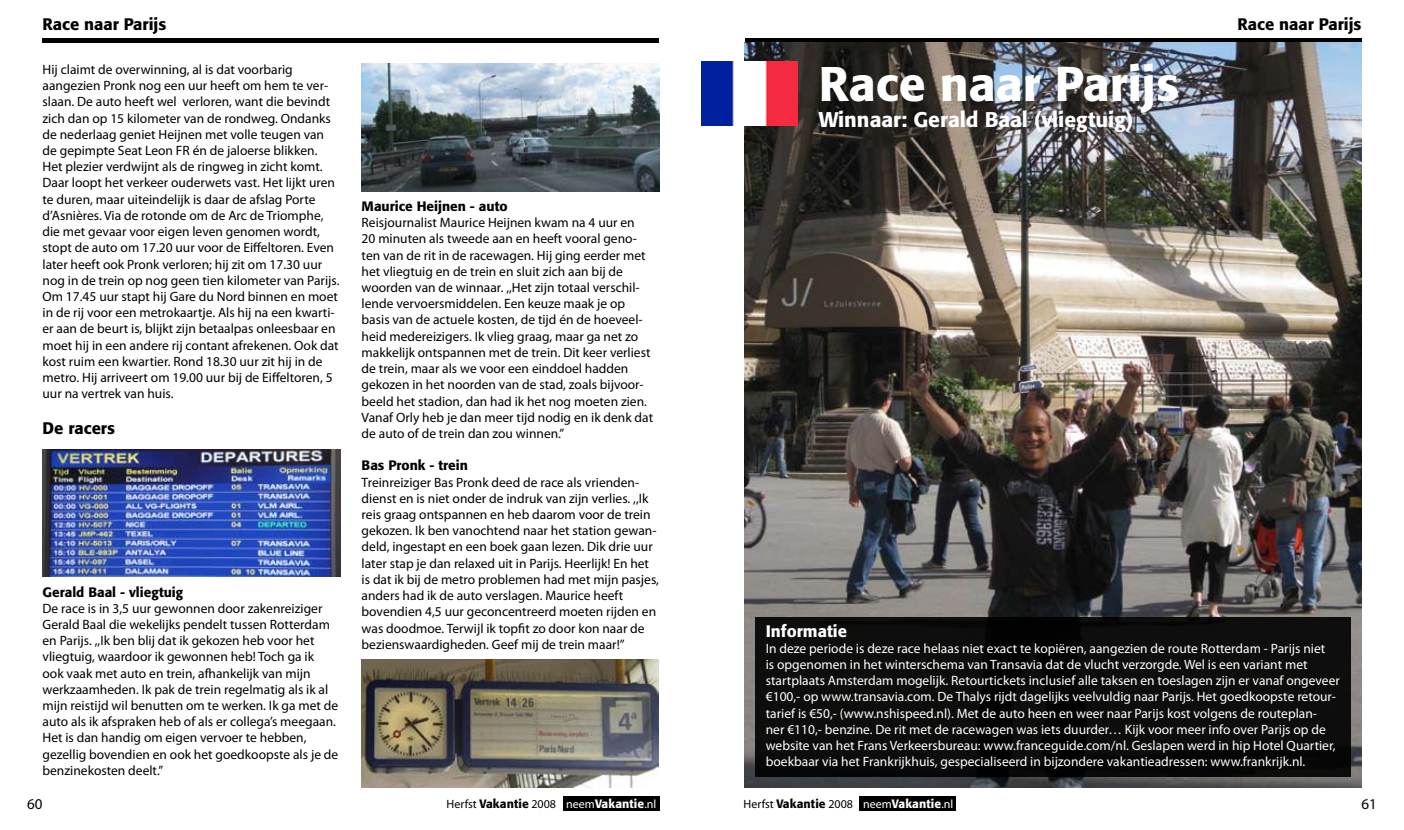
<style>
.page{position:relative;width:1404px;height:830px;background:#fff}
.page>*{position:absolute;margin:0;border:0;box-sizing:border-box;transform-origin:0 0}
.t1{font:500 48px "Formata";color:#fff}
.t2{font:500 21px "Formata";color:#fff}
.t3{font:500 16.5px "Formata";color:#000}
.t4{font:500 16.5px "Formata";color:#fff}
.t5{font:15px "Myriad Pro";color:#000}
.t6{font:13.5px/16.2px "Myriad Pro";color:#000}
.t7{font:13.5px/16.2px "Myriad Pro";color:#fff}
.t8{font:500 13.5px "Formata";color:#000}
.t9{font:12px "Myriad Pro";color:#000}
.s1{font-family:"Formata";font-weight:500}
.s2{color:#fff}
.s3{font-family:"Formata";font-weight:500;color:#fff}
</style>
<div class="page">
<div style="left:562px;top:795px;width:97px;height:15px;background:#000"></div>
<div style="left:43px;top:38px;width:616px;height:5px;background:#000"></div>
<div style="left:859px;top:795px;width:97px;height:15px;background:#000"></div>
<div style="left:744px;top:38px;width:617px;height:5px;background:#000"></div>
<img style="left:744px;top:43px;width:617px;height:744px">
<img style="left:702px;top:62px;width:95px;height:64px">
<div style="left:755px;top:617px;width:595px;height:159px;background:#0e0e0d"></div>
<img style="left:361px;top:64px;width:298px;height:127px">
<img style="left:361px;top:659px;width:297px;height:128px">
<img style="left:43px;top:449px;width:297px;height:127px">
<p class="t3" style="left:43px;top:14px;width:125px">Race naar Parijs</p>
<p class="t3" style="left:1237px;top:14px;width:125px">Race naar Parijs</p>
<h1 class="t1" style="left:818px;top:55px;width:361px">Race naar Parijs</h1>
<h2 class="t2" style="left:818px;top:106px;width:316px">Winnaar: Gerald Baal (vliegtuig)</h2>
<p class="t6" style="left:43px;top:61px;width:298px">Hij claimt de overwinning, al is dat voorbarig aangezien Pronk nog een uur heeft om hem te ver&shy;slaan. De auto heeft wel verloren, want die bevindt zich dan op 15 kilometer van de rondweg. Ondanks de nederlaag geniet Heijnen met volle teugen van de gepimpte Seat Leon FR én de jaloerse blikken.<br>Het plezier verdwijnt als de ringweg in zicht komt.<br>Daar loopt het verkeer ouderwets vast. Het lijkt uren te duren, maar uiteindelijk is daar de afslag Porte d’Asnières. Via de rotonde om de Arc de Triomphe, die met gevaar voor eigen leven genomen wordt, stopt de auto om 17.20 uur voor de Eiffeltoren. Even later heeft ook Pronk verloren; hij zit om 17.30 uur nog in de trein op nog geen tien kilometer van Parijs.<br>Om 17.45 uur stapt hij Gare du Nord binnen en moet in de rij voor een metrokaartje. Als hij na een kwarti&shy;er aan de beurt is, blijkt zijn betaalpas onleesbaar en moet hij in een andere rij contant afrekenen. Ook dat kost ruim een kwartier. Rond 18.30 uur zit hij in de metro. Hij arriveert om 19.00 uur bij de Eiffeltoren, 5 uur na vertrek van huis.</p>
<p class="t3" style="left:43px;top:418px;width:74px">De racers</p>
<p class="t8" style="left:361px;top:198px;width:147px">Maurice Heijnen - auto</p>
<p class="t6" style="left:361px;top:214px;width:293px">Reisjournalist Maurice Heijnen kwam na 4 uur en<br>20 minuten als tweede aan en heeft vooral geno&shy;ten van de rit in de racewagen. Hij ging eerder met het vliegtuig en de trein en sluit zich aan bij de woorden van de winnaar. ,,Het zijn totaal verschil&shy;lende vervoersmiddelen. Een keuze maak je op basis van de actuele kosten, de tijd én de hoeveel&shy;heid medereizigers. Ik vlieg graag, maar ga net zo makkelijk ontspannen met de trein. Dit keer verliest de trein, maar als we voor een einddoel hadden gekozen in het noorden van de stad, zoals bijvoor&shy;beeld het stadion, dan had ik het nog moeten zien.<br>Vanaf Orly heb je dan meer tijd nodig en ik denk dat de auto of de trein dan zou winnen.’’</p>
<p class="t8" style="left:361px;top:457px;width:108px">Bas Pronk - trein</p>
<p class="t6" style="left:361px;top:473px;width:299px">Treinreiziger Bas Pronk deed de race als vrienden&shy;dienst en is niet onder de indruk van zijn verlies. ,,Ik reis graag ontspannen en heb daarom voor de trein gekozen. Ik ben vanochtend naar het station gewan&shy;deld, ingestapt en een boek gaan lezen. Dik drie uur later stap je dan relaxed uit in Parijs. Heerlijk! En het is dat ik bij de metro problemen had met mijn pasjes, anders had ik de auto verslagen. Maurice heeft bovendien 4,5 uur geconcentreerd moeten rijden en was doodmoe. Terwijl ik topfit zo door kon naar de bezienswaardigheden. Geef mij de trein maar!’’</p>
<p class="t8" style="left:43px;top:583px;width:142px">Gerald Baal - vliegtuig</p>
<p class="t6" style="left:43px;top:599px;width:297px">De race is in 3,5 uur gewonnen door zakenreiziger Gerald Baal die wekelijks pendelt tussen Rotterdam en Parijs. ,,Ik ben blij dat ik gekozen heb voor het vliegtuig, waardoor ik gewonnen heb! Toch ga ik ook vaak met auto en trein, afhankelijk van mijn werkzaamheden. Ik pak de trein regelmatig als ik al mijn reistijd wil benutten om te werken. Ik ga met de auto als ik afspraken heb of als er collega’s meegaan.<br>Het is dan handig om eigen vervoer te hebben, gezellig bovendien en ook het goedkoopste als je de benzinekosten deelt.’’</p>
<p class="t4" style="left:765px;top:620px;width:83px">Informatie</p>
<p class="t7" style="left:765px;top:639px;width:575px">In deze periode is deze race helaas niet exact te kopiëren, aangezien de route Rotterdam - Parijs niet<br>is opgenomen in het winterschema van Transavia dat de vlucht verzorgde. Wel is een variant met startplaats Amsterdam mogelijk. Retourtickets inclusief alle taksen en toeslagen zijn er vanaf ongeveer €100,- op www.transavia.com. De Thalys rijdt dagelijks veelvuldig naar Parijs. Het goedkoopste retour&shy;tarief is €50,- (www.nshispeed.nl). Met de auto heen en weer naar Parijs kost volgens de routeplan-<br>ner €110,- benzine. De rit met de racewagen was iets duurder… Kijk voor meer info over Parijs op de website van het Frans Verkeersbureau: www.franceguide.com/nl. Geslapen werd in hip Hotel Quartier, boekbaar via het Frankrijkhuis, gespecialiseerd in bijzondere vakantieadressen: www.frankrijk.nl.</p>
<p class="t5" style="left:27px;top:794px;width:17px">60</p>
<p class="t9" style="left:446px;top:795px;width:211px">Herfst <span class="s1">Vakantie</span> 2008 <span class="s2">neem</span><span class="s3">Vakantie</span><span class="s2">.nl</span></p>
<p class="t9" style="left:743px;top:795px;width:211px">Herfst <span class="s1">Vakantie</span> 2008 <span class="s2">neem</span><span class="s3">Vakantie</span><span class="s2">.nl</span></p>
<p class="t5" style="left:1361px;top:794px;width:17px">61</p>
</div>
